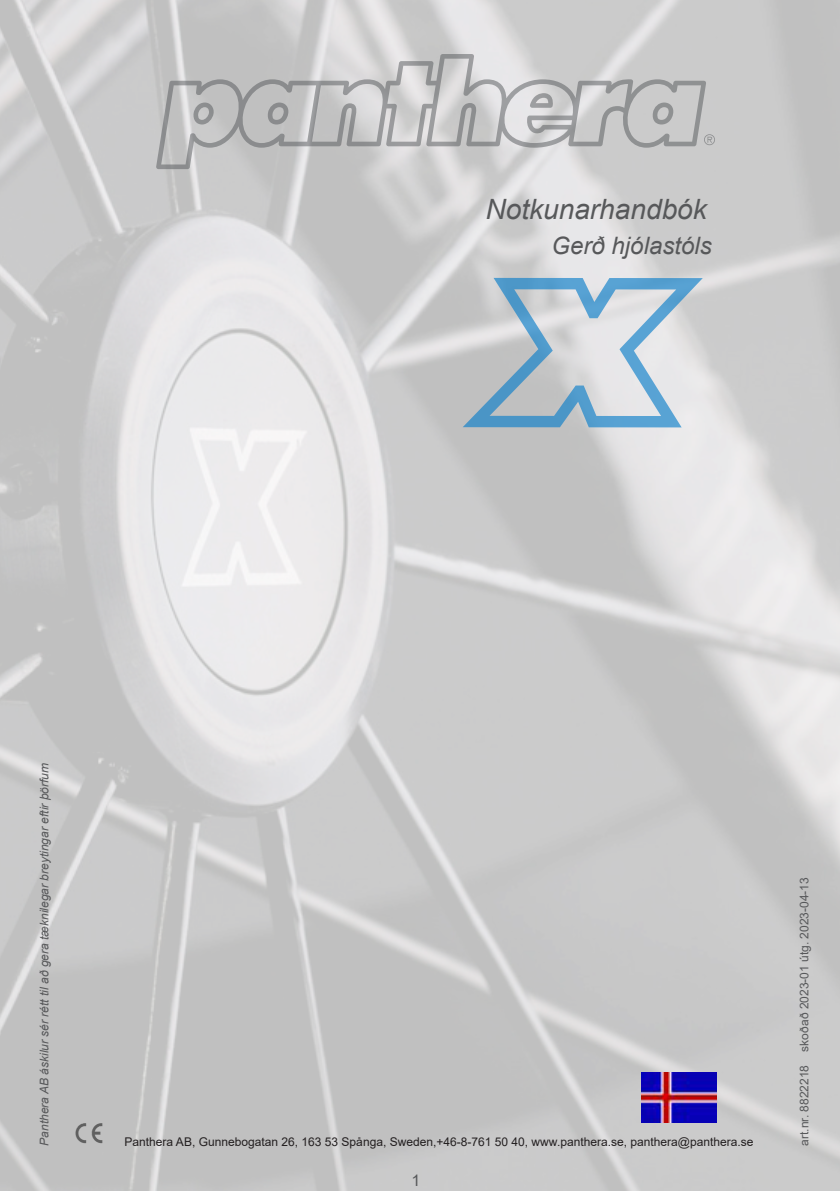
<style>
.page{position:relative;width:840px;height:1191px;background:#fff}
.page>*{position:absolute;margin:0;border:0;box-sizing:border-box;transform-origin:0 0}
.t1{font:italic 28px "Arial";color:#57585a}
.t2{font:italic 24px "Arial";color:#57585a}
.t3{font:16px "Arial";color:#57585a}
.t4{font:12px "Arial";color:#231f20}
.t5{font:italic 12px "Arial";color:#57585a}
.t6{font:12px "Arial";color:#57585a}
</style>
<div class="page">
<img style="left:0;top:0;width:839px;height:1191px">
<svg style="left:156px;top:54px;width:549px;height:115px;background:#c4c3c4"></svg>
<svg style="left:703px;top:134px;width:11px;height:11px"></svg>
<img style="left:72px;top:1121px;width:38px;height:26px">
<svg style="left:462px;top:278px;width:240px;height:149px;background:#b5c7d4"></svg>
<img style="left:640px;top:1072px;width:75px;height:50px">
<p class="t1" style="left:485px;top:191px;width:223px">Notkunarhandbók</p>
<p class="t2" style="left:551px;top:230px;width:162px">Gerð hjólastóls</p>
<p class="t5" style="left:36px;top:1145px;width:384px;rotate:-90deg">Panthera AB áskilur sér rétt til að gera tæknilegar breytingar eftir þörfum</p>
<p class="t4" style="left:124px;top:1133px;width:630px">Panthera AB, Gunnebogatan 26, 163 53 Spånga, Sweden,+46-8-761 50 40, www.panthera.se, panthera@panthera.se</p>
<h3 class="t3" style="left:411px;top:1169px;width:10px">1</h3>
<p class="t6" style="left:795px;top:1145px;width:270px;rotate:-90deg">art.nr. 8822218 skoðað 2023-01 útg. 2023-04-13</p>
</div>
